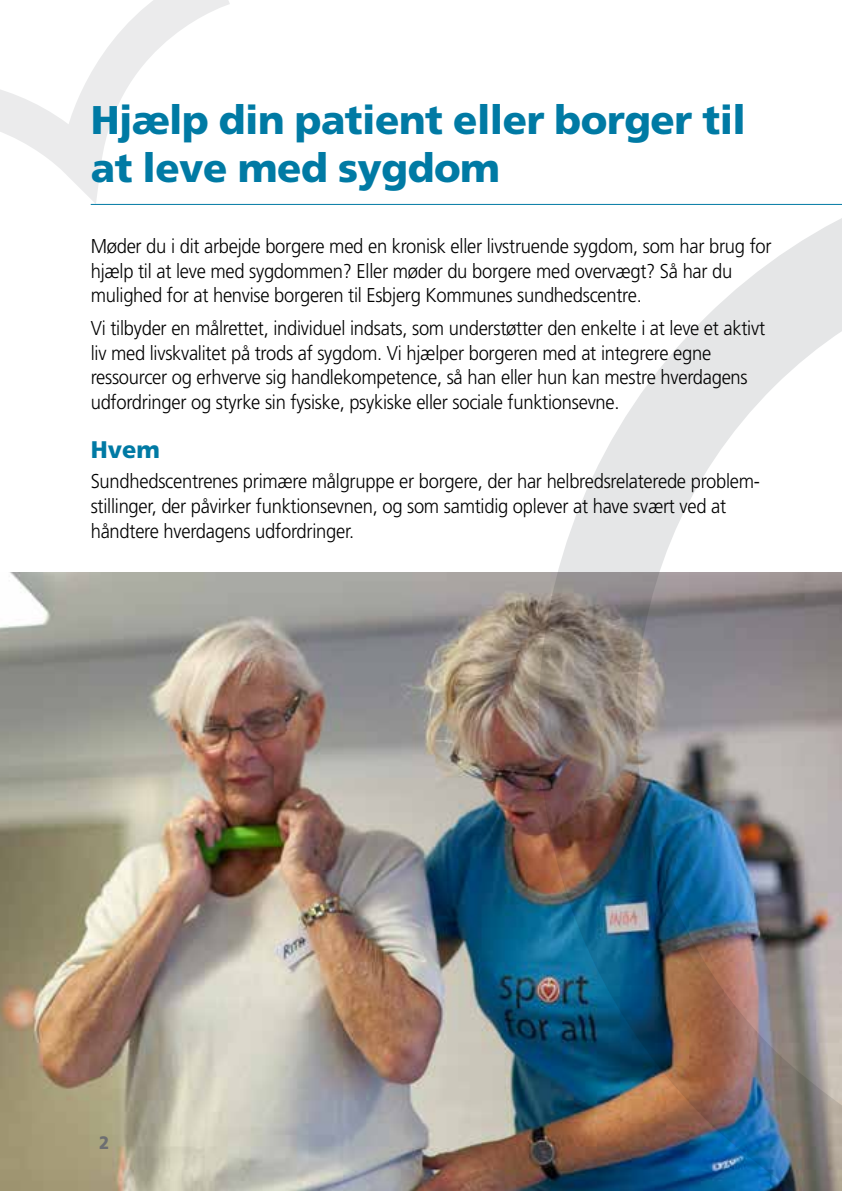
<style>
.page{position:relative;width:842px;height:1191px;background:#fff}
.page>*{position:absolute;margin:0;border:0;box-sizing:border-box;transform-origin:0 0}
.t1{font:900 40px/48px "Frutiger";letter-spacing:-.01em;color:#007aa4}
.t2{font:900 24px "Frutiger";color:#007aa4}
.t3{font:300 20px/24.6px "Frutiger";letter-spacing:-.015em;color:#000;scale:.92 1}
.t4{font:900 18px "Frutiger";color:#6d6e71;scale:.92 1}
</style>
<div class="page">
<img style="left:0;top:573px;width:537px;height:618px">
<svg style="left:0;top:0;width:230px;height:204px"></svg>
<hr style="left:91px;top:204px;width:751px;height:1px;background:#007aa4">
<img style="left:537px;top:203px;width:305px;height:988px">
<h1 class="t1" style="left:91px;top:96px;width:657px">Hjælp din patient eller borger til at leve med sygdom</h1>
<p class="t3" style="left:91px;top:234px;width:741px">Møder du i dit arbejde borgere med en kronisk eller livstruende sygdom, som har brug for hjælp til at leve med sygdommen? Eller møder du borgere med overvægt? Så har du mulighed for at henvise borgeren til Esbjerg Kommunes sundhedscentre.</p>
<p class="t3" style="left:91px;top:316px;width:734px">Vi tilbyder en målrettet, individuel indsats, som understøtter den enkelte i at leve et aktivt liv med livskvalitet på trods af sygdom. Vi hjælper borgeren med at integrere egne ressourcer og erhverve sig handlekompetence, så han eller hun kan mestre hverdagens udfordringer og styrke sin fysiske, psykiske eller sociale funktionsevne.</p>
<p class="t2" style="left:91px;top:435px;width:71px">Hvem</p>
<p class="t3" style="left:91px;top:469px;width:729px">Sundhedscentrenes primære målgruppe er borgere, der har helbredsrelaterede problem&shy;stillinger, der påvirker funktionsevnen, og som samtidig oplever at have svært ved at håndtere hverdagens udfordringer.</p>
<p class="t4" style="left:99px;top:1131px;width:13px">2</p>
</div>
